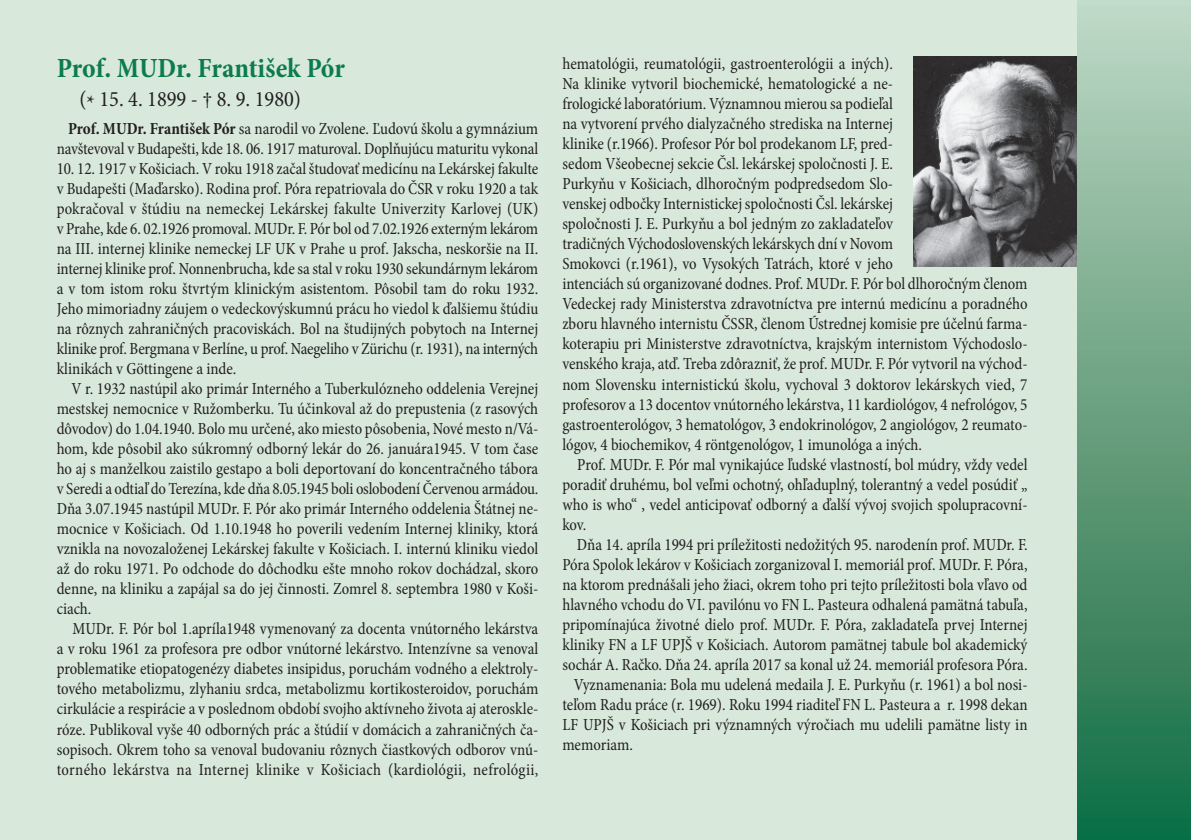
<style>
.page{position:relative;width:1191px;height:840px;background:#fff}
.page>*{position:absolute;margin:0;border:0;box-sizing:border-box;transform-origin:0 0}
.t1{font:700 condensed 28px "Minion Pro";letter-spacing:-.005em;color:#0c7b4d}
.t2{font:condensed 22px "Minion Pro";color:#231f20}
.t3{font:condensed 17px/20px "Minion Pro";letter-spacing:-.005em;color:#231f20;text-align:justify;scale:.96 1}
.s1{font-weight:700}
</style>
<div class="page">
<div style="left:0;top:0;width:1077px;height:839px;background:#d8e9dc"></div>
<img style="left:913px;top:57px;width:164px;height:209px">
<div style="left:1077px;top:0;width:114px;height:839px;background:linear-gradient(to bottom,#c0d7c3,#106b3f)"></div>
<h1 class="t1" style="left:57px;top:58px;width:290px">Prof. MUDr. František Pór</h1>
<p class="t2" style="left:79px;top:91px;width:223px">(* 15. 4. 1899 - † 8. 9. 1980)</p>
<p class="t3" style="left:57px;top:120px;width:503px;text-align:right"><span class="s1">Prof. MUDr. František Pór</span> sa narodil vo Zvolene. Ľudovú školu a gymnázium navštevoval v Budapešti, kde 18. 06. 1917 maturoval. Doplňujúcu maturitu vykonal</p>
<p class="t3" style="left:57px;top:160px;width:503px">10. 12. 1917 v Košiciach. V roku 1918 začal študovať medicínu na Lekárskej fakulte v Budapešti (Maďarsko). Rodina prof. Póra repatriovala do ČSR v roku 1920 a tak pokračoval v štúdiu na nemeckej Lekárskej fakulte Univerzity Karlovej (UK) v Prahe, kde 6. 02.1926 promoval. MUDr. F. Pór bol od 7.02.1926 externým lekárom na III. internej klinike nemeckej LF UK v Prahe u prof. Jakscha, neskoršie na II. internej klinike prof. Nonnenbrucha, kde sa stal v roku 1930 sekundárnym lekárom a v tom istom roku štvrtým klinickým asistentom. Pôsobil tam do roku 1932.<br>Jeho mimoriadny záujem o vedeckovýskumnú prácu ho viedol k ďalšiemu štúdiu na rôznych zahraničných pracoviskách. Bol na študijných pobytoch na Internej klinike prof. Bergmana v Berlíne, u prof. Naegeliho v Zürichu (r. 1931), na interných klinikách v Göttingene a inde.</p>
<p class="t3" style="left:57px;top:380px;width:503px;text-indent:15px">V r. 1932 nastúpil ako primár Interného a Tuberkulózneho oddelenia Verejnej mestskej nemocnice v Ružomberku. Tu účinkoval až do prepustenia (z rasových dôvodov) do 1.04.1940. Bolo mu určené, ako miesto pôsobenia, Nové mesto n/Vá&shy;hom, kde pôsobil ako súkromný odborný lekár do 26. januára1945. V tom čase ho aj s manželkou zaistilo gestapo a boli deportovaní do koncentračného tábora v Seredi a odtiaľ do Terezína, kde dňa 8.05.1945 boli oslobodení Červenou armádou.<br>Dňa 3.07.1945 nastúpil MUDr. F. Pór ako primár Interného oddelenia Štátnej ne&shy;mocnice v Košiciach. Od 1.10.1948 ho poverili vedením Internej kliniky, ktorá vznikla na novozaloženej Lekárskej fakulte v Košiciach. I. internú kliniku viedol až do roku 1971. Po odchode do dôchodku ešte mnoho rokov dochádzal, skoro denne, na kliniku a zapájal sa do jej činnosti. Zomrel 8. septembra 1980 v Koši&shy;ciach.</p>
<p class="t3" style="left:57px;top:620px;width:503px;text-indent:16px">MUDr. F. Pór bol 1.apríla1948 vymenovaný za docenta vnútorného lekárstva a v roku 1961 za profesora pre odbor vnútorné lekárstvo. Intenzívne sa venoval problematike etiopatogenézy diabetes insipidus, poruchám vodného a elektroly&shy;tového metabolizmu, zlyhaniu srdca, metabolizmu kortikosteroidov, poruchám cirkulácie a respirácie a v poslednom období svojho aktívneho života aj ateroskle&shy;róze. Publikoval vyše 40 odborných prác a štúdií v domácich a zahraničných ča&shy;sopisoch. Okrem toho sa venoval budovaniu rôznych čiastkových odborov vnú&shy;torného lekárstva na Internej klinike v Košiciach (kardiológii, nefrológii,</p>
<p class="t3" style="left:562px;top:55px;width:486px;text-align:left">hematológii, reumatológii, gastroenterológii a iných).<br>Na klinike vytvoril biochemické, hematologické a ne-<br>frologické laboratórium. Významnou mierou sa podieľal<br>na vytvorení prvého dialyzačného strediska na Internej<br>klinike (r.1966). Profesor Pór bol prodekanom LF, pred-<br>sedom Všeobecnej sekcie Čsl. lekárskej spoločnosti J. E.<br>Purkyňu v Košiciach, dlhoročným podpredsedom Slo-<br>venskej odbočky Internistickej spoločnosti Čsl. lekárskej<br>spoločnosti J. E. Purkyňu a bol jedným zo zakladateľov<br>tradičných Východoslovenských lekárskych dní v Novom<br>Smokovci (r.1961), vo Vysokých Tatrách, ktoré v jeho<br>intenciách sú organizované dodnes. Prof. MUDr. F. Pór bol dlhoročným členom Vedeckej rady Ministerstva zdravotníctva pre internú medicínu a poradného zboru hlavného internistu ČSSR, členom Ústrednej komisie pre účelnú farma&shy;koterapiu pri Ministerstve zdravotníctva, krajským internistom Východoslo&shy;venského kraja, atď. Treba zdôrazniť, že prof. MUDr. F. Pór vytvoril na východ&shy;nom Slovensku internistickú školu, vychoval 3 doktorov lekárskych vied, 7 profesorov a 13 docentov vnútorného lekárstva, 11 kardiológov, 4 nefrológov, 5 gastroenterológov, 3 hematológov, 3 endokrinológov, 2 angiológov, 2 reumato&shy;lógov, 4 biochemikov, 4 röntgenológov, 1 imunológa a iných.</p>
<p class="t3" style="left:562px;top:455px;width:486px;text-indent:15px">Prof. MUDr. F. Pór mal vynikajúce ľudské vlastností, bol múdry, vždy vedel poradiť druhému, bol veľmi ochotný, ohľaduplný, tolerantný a vedel posúdiť „ who is who“ , vedel anticipovať odborný a ďalší vývoj svojich spolupracovní&shy;kov.</p>
<p class="t3" style="left:577px;top:535px;width:471px">Dňa 14. apríla 1994 pri príležitosti nedožitých 95. narodenín prof. MUDr. F.</p>
<p class="t3" style="left:562px;top:555px;width:486px">Póra Spolok lekárov v Košiciach zorganizoval I. memoriál prof. MUDr. F. Póra,</p>
<p class="t3" style="left:562px;top:575px;width:486px">na ktorom prednášali jeho žiaci, okrem toho pri tejto príležitosti bola vľavo od</p>
<p class="t3" style="left:562px;top:595px;width:486px">hlavného vchodu do VI. pavilónu vo FN L. Pasteura odhalená pamätná tabuľa,</p>
<p class="t3" style="left:562px;top:615px;width:486px">pripomínajúca životné dielo prof. MUDr. F. Póra, zakladateľa prvej Internej</p>
<p class="t3" style="left:562px;top:635px;width:486px">kliniky FN a LF UPJŠ v Košiciach. Autorom pamätnej tabule bol akademický</p>
<p class="t3" style="left:562px;top:655px;width:486px">sochár A. Račko. Dňa 24. apríla 2017 sa konal už 24. memoriál profesora Póra.</p>
<p class="t3" style="left:573px;top:675px;width:474px">Vyznamenania: Bola mu udelená medaila J. E. Purkyňu (r. 1961) a bol nosi-</p>
<p class="t3" style="left:562px;top:695px;width:486px">teľom Radu práce (r. 1969). Roku 1994 riaditeľ FN L. Pasteura a r. 1998 dekan</p>
<p class="t3" style="left:562px;top:715px;width:486px">LF UPJŠ v Košiciach pri významných výročiach mu udelili pamätne listy in</p>
<p class="t3" style="left:562px;top:735px;width:75px">memoriam.</p>
</div>
